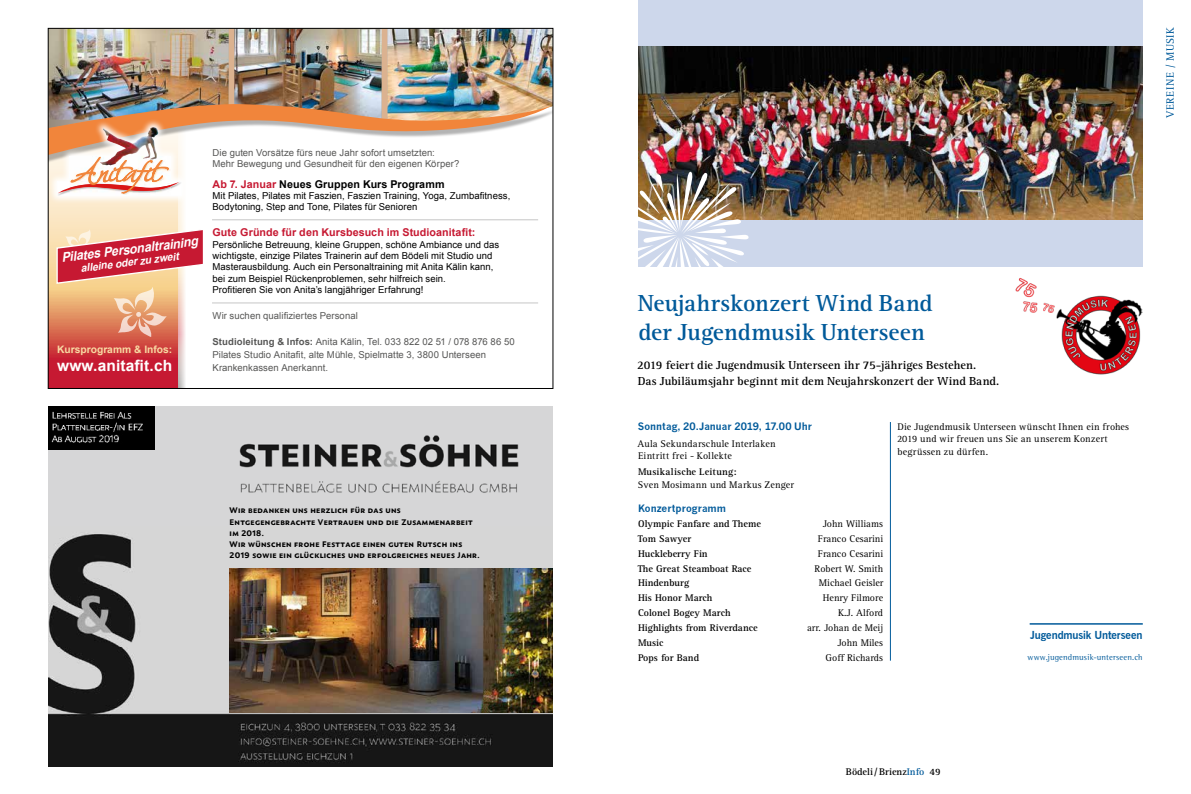
<style>
.page{position:relative;width:1191px;height:794px;background:#fff}
.page>*{position:absolute;margin:0;border:0;box-sizing:border-box;transform-origin:0 0}
.t1{font:700 24px/28.7px "Rotis Serif";color:#005a9a}
.t2{font:700 15.5px "Arial";letter-spacing:.01em;color:#fff}
.t3{font:italic 700 13.1px "Arial";color:#fff;scale:.95 1}
.t4{font:700 12px/16.4px "Rotis Serif";letter-spacing:.005em;color:#000}
.t5{font:700 11px "News Gothic BT";letter-spacing:-.005em;color:#005a9a}
.t6{font:11px "Rotis Serif";letter-spacing:.06em;color:#005a9a}
.t7{font:700 10.7px "Arial";letter-spacing:.005em;color:#c61932}
.t8{font:700 10.7px "Arial";letter-spacing:.005em;color:#000}
.t9{font:italic 700 10.7px "Arial";color:#fff}
.t10{font:700 10.3px "Arial";color:#f8daa3}
.t11{font:10px/12.3px "Rotis Serif";letter-spacing:.02em;color:#000}
.t12{font:700 10px "Rotis Serif";color:#000}
.t13{font:10px "Rotis Serif";color:#000}
.t14{font:700 10px "News Gothic";letter-spacing:.005em;color:#005a9a}
.t15{font:700 10px "Rotis Serif";letter-spacing:.02em;color:#000}
.t16{font:9.5px/11.3px "Arial";letter-spacing:.005em;color:#000}
.t17{font:9.5px/13px "Arial";letter-spacing:.005em;color:#575756}
.t18{font:700 8.5px/11.1px "Assemblage Sans";letter-spacing:.03em;color:#000}
.t19{font:8.5px "AT Rotis Semi Serif";letter-spacing:.02em;color:#005a9a}
.s1{color:#c61932}
.s2{font-weight:700}
.s3{color:#005a9a}
</style>
<div class="page">
<svg style="left:177px;top:204px;width:8px;height:183px"></svg>
<svg style="left:50px;top:204px;width:127px;height:183px;background:#da6c67"></svg>
<svg style="left:50px;top:193px;width:133px;height:11px"></svg>
<img style="left:57px;top:193px;width:125px;height:3px">
<img style="left:70px;top:193px;width:101px;height:2px">
<hr style="left:212px;top:302px;width:326px;height:1px;background:#c6c6c6">
<hr style="left:212px;top:219px;width:326px;height:1px;background:#c6c6c6">
<svg style="left:56px;top:228px;width:147px;height:109px;background:#e38e7c"></svg>
<img style="left:50px;top:28px;width:504px;height:165px">
<img style="left:48px;top:406px;width:505px;height:360px">
<img style="left:229px;top:568px;width:324px;height:145px">
<img style="left:48px;top:406px;width:107px;height:43px">
<img style="left:1015px;top:278px;width:127px;height:97px">
<hr style="left:1029px;top:623px;width:113px;height:1px;background:#005a9a">
<hr style="left:890px;top:422px;width:1px;height:238px;background:#005a9a">
<div style="left:638px;top:0;width:504px;height:266px;background:#cdd7eb"></div>
<img style="left:638px;top:47px;width:504px;height:172px">
<img style="left:638px;top:172px;width:110px;height:95px">
<h3 class="t3" style="left:60px;top:249px;width:146px;rotate:-7deg">Pilates Personaltraining</h3>
<p class="t9" style="left:80px;top:261px;width:100px;rotate:-7deg">alleine oder zu zweit</p>
<p class="t10" style="left:57px;top:343px;width:117px">Kursprogramm &amp; Infos:</p>
<h2 class="t2" style="left:57px;top:356px;width:117px">www.anitafit.ch</h2>
<p class="t17" style="left:212px;top:147px;width:248px;line-height:11.3px">Die guten Vorsätze fürs neue Jahr sofort umsetzten:<br>Mehr Bewegung und Gesundheit für den eigenen Körper?</p>
<p class="t8" style="left:212px;top:177px;width:233px"><span class="s1">Ab 7. Januar</span> Neues Gruppen Kurs Programm</p>
<p class="t16" style="left:212px;top:190px;width:299px">Mit Pilates, Pilates mit Faszien, Faszien Training, Yoga, Zumbafitness,<br>Bodytoning, Step and Tone, Pilates für Senioren</p>
<p class="t7" style="left:212px;top:225px;width:264px">Gute Gründe für den Kursbesuch im Studioanitafit:</p>
<p class="t16" style="left:212px;top:239px;width:288px">Persönliche Betreuung, kleine Gruppen, schöne Ambiance und das wichtigste, einzige Pilates Trainerin auf dem Bödeli mit Studio und Masterausbildung. Auch ein Personaltraining mit Anita Kälin kann, bei zum Beispiel Rückenproblemen, sehr hilfreich sein.<br>Profitieren Sie von Anitaʼs langjähriger Erfahrung!</p>
<p class="t17" style="left:212px;top:309px;width:147px">Wir suchen qualifiziertes Personal</p>
<p class="t17" style="left:212px;top:335px;width:304px"><span class="s2">Studioleitung &amp; Infos:</span> Anita Kälin, Tel. 033 822 02 51 / 078 876 86 50<br>Pilates Studio Anitafit, alte Mühle, Spielmatte 3, 3800 Unterseen<br>Krankenkassen Anerkannt.</p>
<p class="t18" style="left:230px;top:505px;width:251px">Wir bedanken uns herzlich für das uns Entgegengebrachte Vertrauen und die Zusammenarbeit im 2018.<br>Wir wünschen frohe Festtage einen guten Rutsch ins 2019 sowie ein glückliches und erfolgreiches neues Jahr.</p>
<p class="t6" style="left:1164px;top:118px;width:93px;rotate:-90deg">VEREINE / MUSIK</p>
<h1 class="t1" style="left:638px;top:289px;width:296px">Neujahrskonzert Wind Band der Jugendmusik Unterseen</h1>
<p class="t4" style="left:637px;top:357px;width:363px">2019 feiert die Jugendmusik Unterseen ihr 75-jähriges Bestehen.<br>Das Jubiläumsjahr beginnt mit dem Neujahrskonzert der Wind Band.</p>
<p class="t14" style="left:638px;top:420px;width:176px">Sonntag, 20.Januar 2019, 17.00 Uhr</p>
<p class="t11" style="left:637px;top:437px;width:140px">Aula Sekundarschule Interlaken<br>Eintritt frei - Kollekte</p>
<p class="t15" style="left:638px;top:466px;width:100px">Musikalische Leitung:</p>
<p class="t11" style="left:638px;top:478px;width:157px">Sven Mosimann und Markus Zenger</p>
<p class="t14" style="left:638px;top:502px;width:89px">Konzertprogramm</p>
<p class="t12" style="left:638px;top:518px;width:124px">Olympic Fanfare and Theme</p>
<p class="t13" style="left:822px;top:518px;width:62px">John Williams</p>
<p class="t12" style="left:637px;top:533px;width:55px">Tom Sawyer</p>
<p class="t13" style="left:818px;top:533px;width:67px">Franco Cesarini</p>
<p class="t12" style="left:638px;top:547px;width:71px">Huckleberry Fin</p>
<p class="t13" style="left:818px;top:548px;width:67px">Franco Cesarini</p>
<p class="t12" style="left:637px;top:562px;width:115px">The Great Steamboat Race</p>
<p class="t13" style="left:814px;top:562px;width:70px">Robert W. Smith</p>
<p class="t12" style="left:638px;top:577px;width:53px">Hindenburg</p>
<p class="t13" style="left:819px;top:577px;width:66px">Michael Geisler</p>
<p class="t12" style="left:638px;top:592px;width:76px">His Honor March</p>
<p class="t13" style="left:823px;top:592px;width:62px">Henry Filmore</p>
<p class="t12" style="left:638px;top:607px;width:94px">Colonel Bogey March</p>
<p class="t13" style="left:838px;top:607px;width:47px">K.J. Alford</p>
<p class="t12" style="left:638px;top:622px;width:121px">Highlights from Riverdance</p>
<p class="t13" style="left:807px;top:622px;width:78px">arr. Johan de Meij</p>
<p class="t12" style="left:638px;top:636px;width:27px">Music</p>
<p class="t13" style="left:837px;top:637px;width:47px">John Miles</p>
<p class="t12" style="left:638px;top:651px;width:63px">Pops for Band</p>
<p class="t13" style="left:825px;top:651px;width:59px">Goff Richards</p>
<p class="t11" style="left:897px;top:421px;width:234px">Die Jugendmusik Unterseen wünscht Ihnen ein frohes<br>2019 und wir freuen uns Sie an unserem Konzert begrüssen zu dürfen.</p>
<p class="t5" style="left:1030px;top:629px;width:114px">Jugendmusik Unterseen</p>
<p class="t19" style="left:1027px;top:652px;width:117px">www.jugendmusik-unterseen.ch</p>
<p class="t12" style="left:846px;top:765px;width:96px">Bödeli/Brienz<span class="s3">Info</span> 49</p>
</div>
